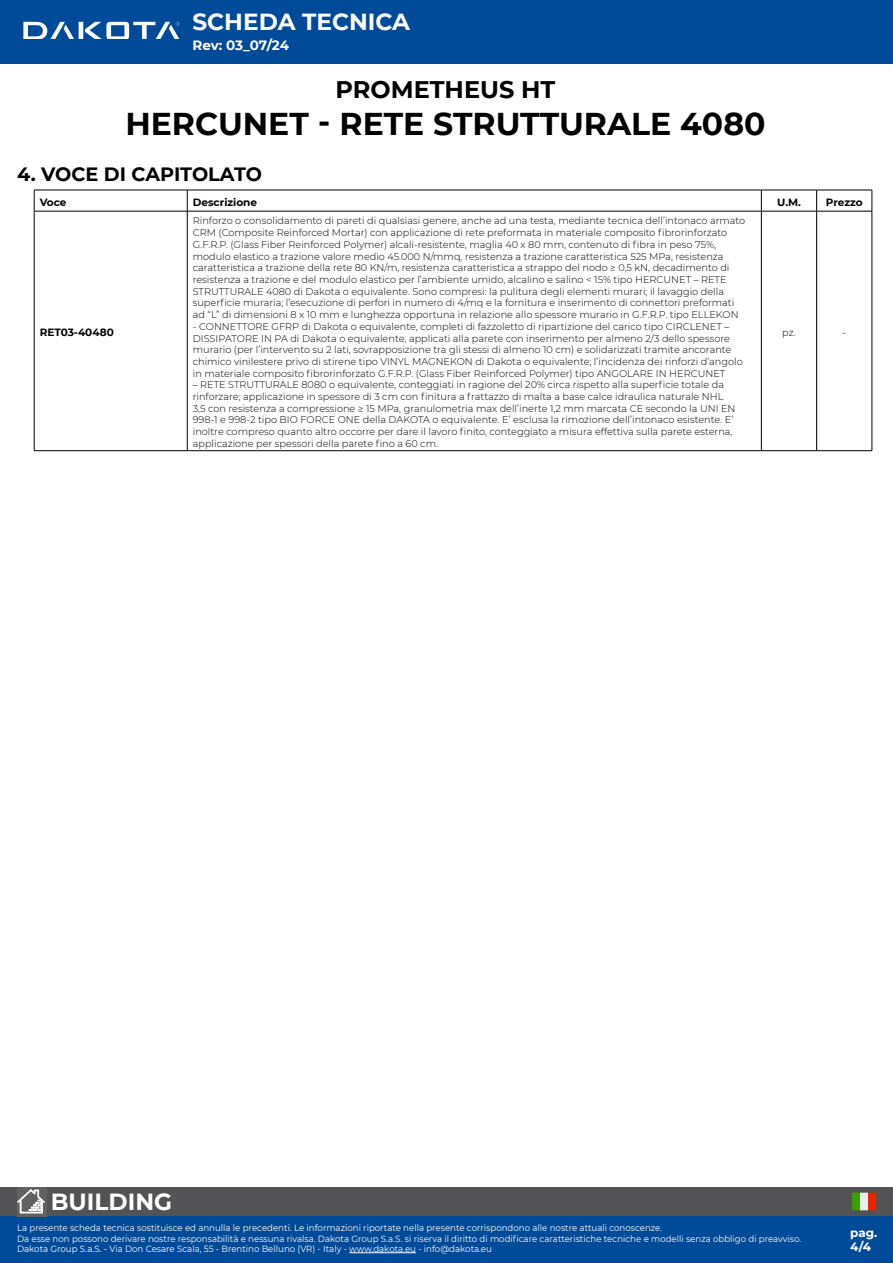
<style>
.page{position:relative;width:893px;height:1263px;background:#fff}
.page>*{position:absolute;margin:0;border:0;box-sizing:border-box;transform-origin:0 0}
.t1{font:700 31.5px "Montserrat";color:#000}
.t2{font:700 24px "Montserrat";color:#000}
.t3{font:700 23.25px "Montserrat";color:#fff}
.t4{font:700 19.2px "Montserrat";color:#000}
.t5{font:700 13.5px "Montserrat";letter-spacing:-.01em;color:#fff}
.t6{font:700 12px/14.4px "Montserrat";color:#fff}
.t7{font:700 10.5px "Montserrat";color:#000}
.t8{font:300 9.75px/11.7px "Montserrat";color:#000}
.t9{font:9px/10.5px "Montserrat";color:#fff;scale:.96 1}
</style>
<div class="page">
<div style="left:0;top:0;width:893px;height:64px;background:#004a9a"></div>
<hr style="left:79px;top:22px;width:4px;height:17px;background:#fff">
<svg style="left:23px;top:22px;width:51px;height:17px"></svg>
<svg style="left:85px;top:22px;width:95px;height:17px"></svg>
<div style="left:0;top:1216px;width:893px;height:47px;background:#004a9a"></div>
<hr style="left:349px;top:1252px;width:67px;height:1px;background:#fff">
<div style="left:0;top:1187px;width:893px;height:29px;background:#535356"></div>
<svg style="left:852px;top:1193px;width:24px;height:17px"></svg>
<svg style="left:17px;top:1187px;width:29px;height:29px"></svg>
<svg style="left:17px;top:1189px;width:28px;height:24px"></svg>
<hr style="left:34px;top:190px;width:153px;height:1px;background:#000">
<svg style="left:34px;top:190px;width:1px;height:21px"></svg>
<hr style="left:187px;top:190px;width:574px;height:1px;background:#000">
<svg style="left:187px;top:190px;width:1px;height:21px"></svg>
<hr style="left:761px;top:190px;width:56px;height:1px;background:#000">
<svg style="left:761px;top:190px;width:1px;height:21px"></svg>
<hr style="left:817px;top:190px;width:55px;height:1px;background:#000">
<svg style="left:816px;top:190px;width:1px;height:21px"></svg>
<svg style="left:872px;top:190px;width:1px;height:21px"></svg>
<hr style="left:34px;top:211px;width:153px;height:1px;background:#000">
<hr style="left:34px;top:211px;width:1px;height:239px;background:#000">
<hr style="left:187px;top:211px;width:574px;height:1px;background:#000">
<hr style="left:187px;top:211px;width:1px;height:239px;background:#000">
<hr style="left:761px;top:211px;width:56px;height:1px;background:#000">
<hr style="left:761px;top:211px;width:1px;height:239px;background:#000">
<hr style="left:817px;top:211px;width:55px;height:1px;background:#000">
<hr style="left:816px;top:211px;width:1px;height:239px;background:#000">
<hr style="left:872px;top:211px;width:1px;height:239px;background:#000">
<hr style="left:34px;top:450px;width:153px;height:1px;background:#000">
<hr style="left:187px;top:450px;width:574px;height:1px;background:#000">
<hr style="left:761px;top:450px;width:56px;height:1px;background:#000">
<hr style="left:817px;top:450px;width:55px;height:1px;background:#000">
<h3 class="t3" style="left:192px;top:5px;width:219px">SCHEDA TECNICA</h3>
<h3 class="t5" style="left:192px;top:35px;width:98px">Rev: 03_07/24</h3>
<h2 class="t2" style="left:335px;top:72px;width:221px">PROMETHEUS HT</h2>
<h1 class="t1" style="left:125px;top:101px;width:642px">HERCUNET - RETE STRUTTURALE 4080</h1>
<h3 class="t4" style="left:17px;top:161px;width:246px">4. VOCE DI CAPITOLATO</h3>
<p class="t7" style="left:40px;top:194px;width:28px">Voce</p>
<p class="t7" style="left:193px;top:194px;width:66px">Descrizione</p>
<p class="t7" style="left:777px;top:194px;width:25px">U.M.</p>
<p class="t7" style="left:826px;top:194px;width:38px">Prezzo</p>
<p class="t7" style="left:40px;top:325px;width:76px">RET03-40480</p>
<p class="t8" style="left:193px;top:215px;width:554px">Rinforzo o consolidamento di pareti di qualsiasi genere, anche ad una testa, mediante tecnica dell’intonaco armato CRM (Composite Reinforced Mortar) con applicazione di rete preformata in materiale composito fibrorinforzato G.F.R.P. (Glass Fiber Reinforced Polymer) alcali-resistente, maglia 40 x 80 mm, contenuto di fibra in peso 75%, modulo elastico a trazione valore medio 45.000 N/mmq, resistenza a trazione caratteristica 525 MPa, resistenza caratteristica a trazione della rete 80 KN/m, resistenza caratteristica a strappo del nodo ≥ 0,5 kN, decadimento di resistenza a trazione e del modulo elastico per l’ambiente umido, alcalino e salino &lt; 15% tipo HERCUNET – RETE STRUTTURALE 4080 di Dakota o equivalente. Sono compresi: la pulitura degli elementi murari; il lavaggio della superficie muraria; l’esecuzione di perfori in numero di 4/mq e la fornitura e inserimento di connettori preformati ad “L” di dimensioni 8 x 10 mm e lunghezza opportuna in relazione allo spessore murario in G.F.R.P. tipo ELLEKON</p>
<p class="t8" style="left:193px;top:320px;width:552px">- CONNETTORE GFRP di Dakota o equivalente, completi di fazzoletto di ripartizione del carico tipo CIRCLENET – DISSIPATORE IN PA di Dakota o equivalente, applicati alla parete con inserimento per almeno 2/3 dello spessore murario (per l’intervento su 2 lati, sovrapposizione tra gli stessi di almeno 10 cm) e solidarizzati tramite ancorante chimico vinilestere privo di stirene tipo VINYL MAGNEKON di Dakota o equivalente; l’incidenza dei rinforzi d’angolo in materiale composito fibrorinforzato G.F.R.P. (Glass Fiber Reinforced Polymer) tipo ANGOLARE IN HERCUNET</p>
<p class="t8" style="left:193px;top:379px;width:544px">– RETE STRUTTURALE 8080 o equivalente, conteggiati in ragione del 20% circa rispetto alla superficie totale da rinforzare; applicazione in spessore di 3 cm con finitura a frattazzo di malta a base calce idraulica naturale NHL 3,5 con resistenza a compressione ≥ 15 MPa, granulometria max dell’inerte 1,2 mm marcata CE secondo la UNI EN 998-1 e 998-2 tipo BIO FORCE ONE della DAKOTA o equivalente. E’ esclusa la rimozione dell’intonaco esistente. E’ inoltre compreso quanto altro occorre per dare il lavoro finito, conteggiato a misura effettiva sulla parete esterna, applicazione per spessori della parete fino a 60 cm.</p>
<p class="t8" style="left:782px;top:326px;width:15px">pz.</p>
<p class="t8" style="left:842px;top:326px;width:5px">-</p>
<h3 class="t3" style="left:51px;top:1184px;width:123px">BUILDING</h3>
<p class="t9" style="left:17px;top:1222px;width:818px">La presente scheda tecnica sostituisce ed annulla le precedenti. Le informazioni riportate nella presente corrispondono alle nostre attuali conoscenze.<br>Da esse non possono derivare nostre responsabilità e nessuna rivalsa. Dakota Group S.a.S. si riserva il diritto di modificare caratteristiche tecniche e modelli senza obbligo di preavviso.<br>Dakota Group S.a.S. - Via Don Cesare Scala, 55 - Brentino Belluno (VR) - Italy - www.dakota.eu - info@dakota.eu</p>
<p class="t6" style="left:850px;top:1225px;width:29px">pag.<br>4/4</p>
</div>
